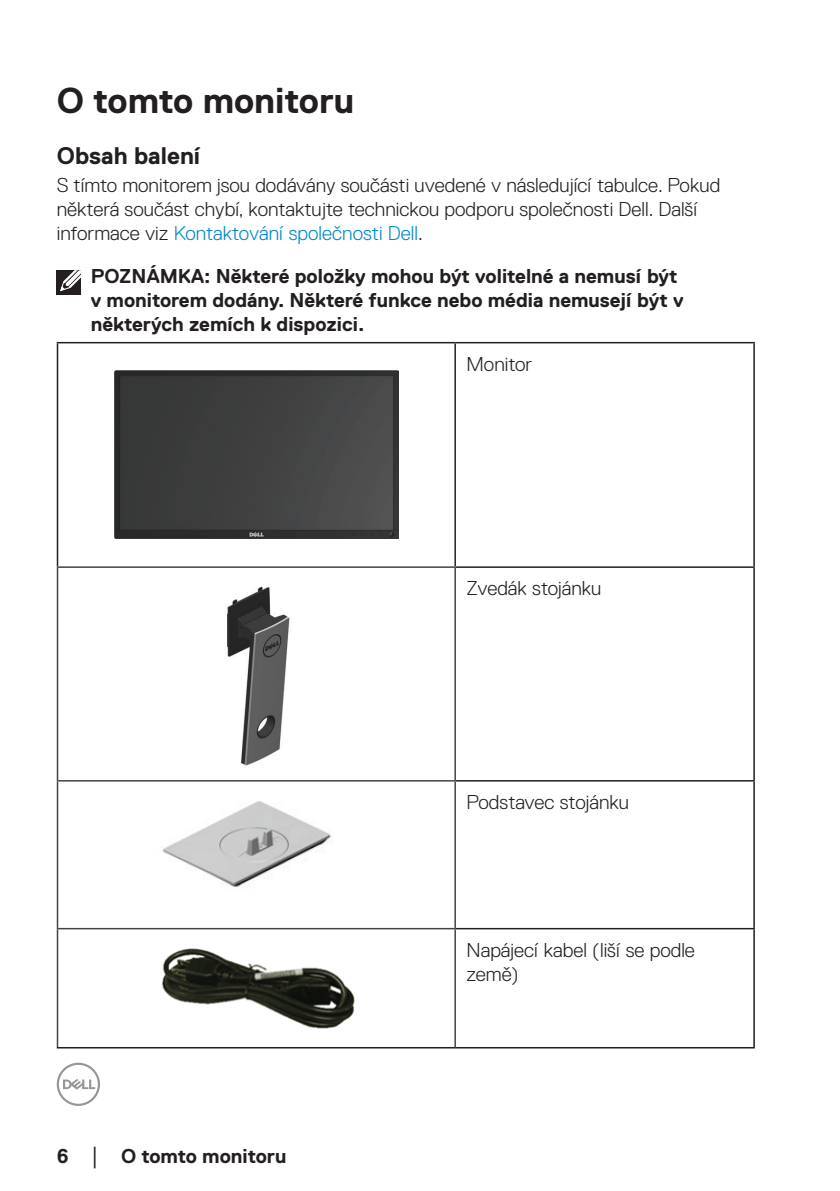
<style>
.page{position:relative;width:840px;height:1191px;background:#fff}
.page>*{position:absolute;margin:0;border:0;box-sizing:border-box;transform-origin:0 0}
.Head1{font:700 36px "Dell Replica";color:#231f20}
.Head2{font:700 24px "Dell Replica";color:#231f20}
.text{font:300 20px/24px "Dell Replica";color:#231f20}
.Note{font:700 20px/24px "Dell Replica";color:#231f20}
.s1{color:#0087cb}
.s2{font-family:"Times New Roman";font-weight:400;font-size:18px}
</style>
<div class="page">
<svg style="left:57px;top:1062px;width:43px;height:44px"></svg>
<hr style="left:57px;top:342px;width:398px;height:1px;background:#231f20">
<hr style="left:57px;top:343px;width:1px;height:223px;background:#231f20">
<hr style="left:455px;top:342px;width:299px;height:1px;background:#231f20">
<hr style="left:454px;top:343px;width:1px;height:223px;background:#231f20">
<hr style="left:753px;top:343px;width:1px;height:223px;background:#231f20">
<hr style="left:455px;top:566px;width:299px;height:2px;background:#231f20">
<hr style="left:753px;top:568px;width:1px;height:212px;background:#231f20">
<hr style="left:455px;top:780px;width:299px;height:1px;background:#231f20">
<hr style="left:753px;top:781px;width:1px;height:147px;background:#231f20">
<hr style="left:753px;top:929px;width:1px;height:118px;background:#231f20">
<hr style="left:455px;top:928px;width:299px;height:1px;background:#231f20">
<hr style="left:57px;top:1047px;width:398px;height:1px;background:#231f20">
<hr style="left:455px;top:1047px;width:299px;height:1px;background:#231f20">
<hr style="left:57px;top:566px;width:398px;height:2px;background:#434545">
<hr style="left:57px;top:568px;width:1px;height:212px;background:#434545">
<hr style="left:454px;top:568px;width:1px;height:212px;background:#434545">
<hr style="left:57px;top:780px;width:398px;height:1px;background:#434545">
<hr style="left:57px;top:781px;width:1px;height:147px;background:#434545">
<hr style="left:454px;top:781px;width:1px;height:147px;background:#434545">
<hr style="left:57px;top:928px;width:398px;height:1px;background:#434545">
<hr style="left:57px;top:929px;width:1px;height:118px;background:#434545">
<hr style="left:454px;top:929px;width:1px;height:118px;background:#434545">
<img style="left:114px;top:370px;width:284px;height:168px">
<img style="left:227px;top:586px;width:63px;height:180px">
<img style="left:163px;top:801px;width:168px;height:86px">
<img style="left:162px;top:948px;width:193px;height:81px">
<div style="left:57px;top:270px;width:24px;height:25px;background:#231f20"></div>
<svg style="left:60px;top:270px;width:21px;height:22px"></svg>
<p class="Head1" style="left:57px;top:81px;width:299px">O tomto monitoru</p>
<p class="Head2" style="left:57px;top:142px;width:145px">Obsah balení</p>
<p class="text" style="left:57px;top:173px;width:664px">S tímto monitorem jsou dodávány součásti uvedené v následující tabulce. Pokud některá součást chybí, kontaktujte technickou podporu společnosti Dell. Další informace viz <span class="s1">Kontaktování společnosti Dell</span>.</p>
<p class="Note" style="left:91px;top:264px;width:594px">POZNÁMKA: Některé položky mohou být volitelné a nemusí být v monitorem dodány. Některé funkce nebo média nemusejí být v některých zemích k dispozici.</p>
<p class="text" style="left:466px;top:352px;width:67px">Monitor</p>
<p class="text" style="left:466px;top:576px;width:136px">Zvedák stojánku</p>
<p class="text" style="left:466px;top:790px;width:164px">Podstavec stojánku</p>
<p class="Note" style="left:57px;top:1144px;width:231px">6 <span class="s2">│</span> O tomto monitoru</p>
<p class="text" style="left:466px;top:938px;width:230px">Napájecí kabel (liší se podle země)</p>
</div>
